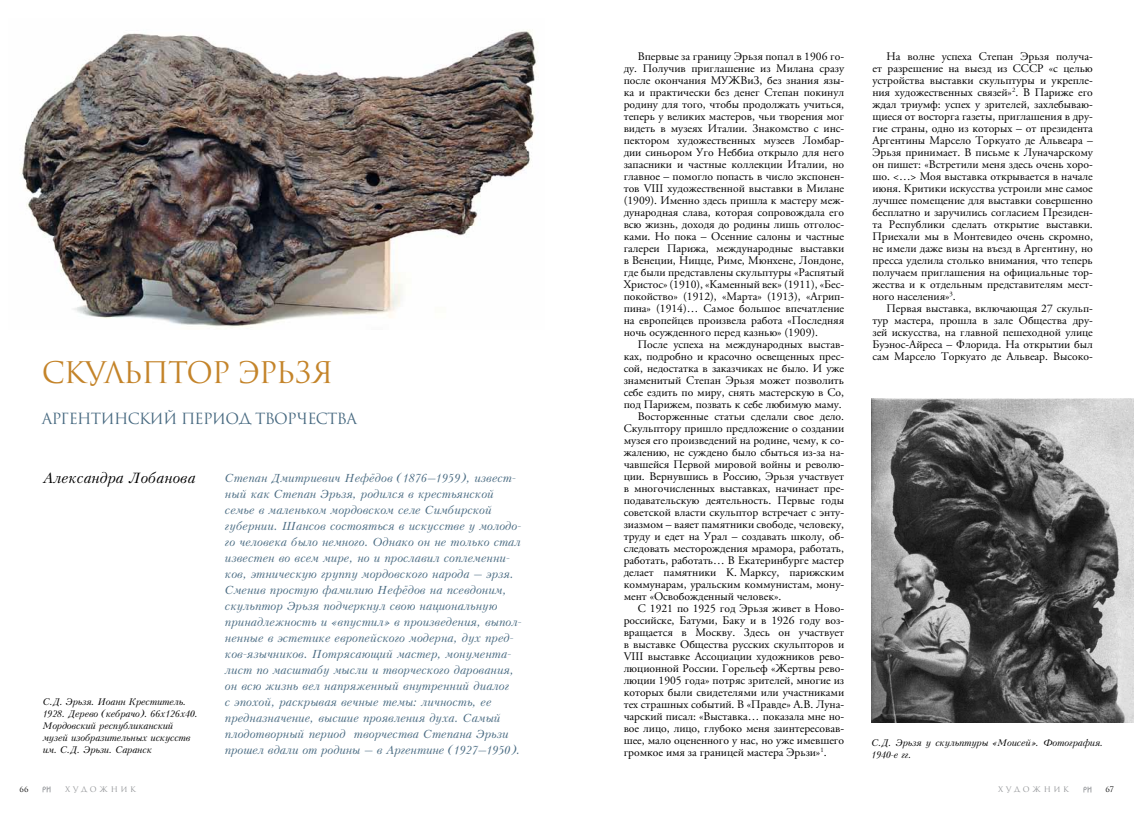
<style>
.page{position:relative;width:1134px;height:823px;background:#fff}
.page>*{position:absolute;margin:0;border:0;box-sizing:border-box;transform-origin:0 0}
.t1{font:29px "Romul";letter-spacing:-.05em;color:#c4842a}
.t2{font:15px "Romul";letter-spacing:-.05em;color:#486a81}
.t3{font:italic 14px "Kudryashev";color:#000}
.t4{font:11.6px/12px "APC Garamond";color:#000;text-align:justify}
.t5{font:italic 11px/16px "Kudrashov";color:#486a81}
.t6{font:italic 9px/12px "Kudryashev";letter-spacing:-.02em;color:#000}
.t7{font:7.5px "Romul";letter-spacing:.33em;color:#939598}
.t8{font:7.5px "Romul";color:#000}
</style>
<div class="page">
<svg style="left:43px;top:786px;width:8px;height:5px"></svg>
<svg style="left:1083px;top:786px;width:8px;height:6px"></svg>
<img style="left:20px;top:30px;width:517px;height:298px">
<img style="left:871px;top:398px;width:263px;height:324px">
<h1 class="t1" style="left:42px;top:356px;width:293px">Скульптор эрьзя</h1>
<p class="t2" style="left:42px;top:409px;width:316px">аргентинский период творчества</p>
<p class="t3" style="left:44px;top:470px;width:154px">Александра Лобанова</p>
<p class="t6" style="left:43px;top:695px;width:157px">С.Д. Эрьзя. Иоанн Креститель.<br>1928. Дерево (кебрачо). 66x126x40.<br>Мордовский республиканский музей изобразительных искусств им. С.Д. Эрьзи. Саранск</p>
<p class="t5" style="left:225px;top:470px;width:298px">Степан Дмитриевич Нефёдов (1876–1959), извест&shy;ный как Степан Эрьзя, родился в крестьянской семье в маленьком мордовском селе Симбирской губернии. Шансов состояться в искусстве у молодо&shy;го человека было немного. Однако он не только стал известен во всем мире, но и прославил соплеменни&shy;ков, этническую группу мордовского народа – эрзя.<br>Сменив простую фамилию Нефёдов на псевдоним, скульптор Эрьзя подчеркнул свою национальную принадлежность и «впустил» в произведения, выпол&shy;ненные в эстетике европейского модерна, дух пред&shy;ков-язычников. Потрясающий мастер, монумента&shy;лист по масштабу мысли и творческого дарования, он всю жизнь вел напряженный внутренний диалог<br>с эпохой, раскрывая вечные темы: личность, ее предназначение, высшие проявления духа. Cамый плодотворный период творчества Степана Эрьзи прошел вдали от родины – в Аргентине (1927–1950).</p>
<p class="t4" style="left:624px;top:50px;width:222px;text-indent:14px">Впервые за границу Эрьзя попал в 1906 го&shy;ду. Получив приглашение из Милана сразу после окончания МУЖВиЗ, без знания язы&shy;ка и практически без денег Степан покинул родину для того, чтобы продолжать учиться, теперь у великих мастеров, чьи творения мог видеть в музеях Италии. Знакомство с инс&shy;пектором художественных музеев Ломбар&shy;дии синьором Уго Неббиа открыло для него запасники и частные коллекции Италии, но главное – помогло попасть в число экспонен&shy;тов VIII художественной выставки в Милане (1909). Именно здесь пришла к мастеру меж&shy;дународная слава, которая сопровождала его всю жизнь, доходя до родины лишь отголос&shy;ками. Но пока – Осенние салоны и частные галереи Парижа, международные выставки в Венеции, Ницце, Риме, Мюнхене, Лондоне, где были представлены скульптуры «Распятый Христос» (1910), «Каменный век» (1911), «Бес&shy;покойство» (1912), «Марта» (1913), «Агрип&shy;пина» (1914)… Самое большое впечатление на европейцев произвела работа «Последняя ночь осужденного перед казнью» (1909).</p>
<p class="t4" style="left:638px;top:338px;width:208px">После успеха на международных выстав-</p>
<p class="t4" style="left:624px;top:350px;width:222px">ках, подробно и красочно освещенных прес-</p>
<p class="t4" style="left:624px;top:362px;width:222px">сой, недостатка в заказчиках не было. И уже</p>
<p class="t4" style="left:624px;top:374px;width:222px">знаменитый Степан Эрьзя может позволить</p>
<p class="t4" style="left:624px;top:386px;width:222px">себе ездить по миру, снять мастерскую в Со,</p>
<p class="t4" style="left:624px;top:398px;width:220px">под Парижем, позвать к себе любимую маму.</p>
<p class="t4" style="left:638px;top:410px;width:208px">Восторженные статьи сделали свое дело.</p>
<p class="t4" style="left:624px;top:422px;width:222px">Скульптору пришло предложение о создании</p>
<p class="t4" style="left:624px;top:433px;width:222px">музея его произведений на родине, чему, к со-</p>
<p class="t4" style="left:624px;top:445px;width:222px">жалению, не суждено было сбыться из-за на-</p>
<p class="t4" style="left:624px;top:457px;width:222px">чавшейся Первой мировой войны и револю-</p>
<p class="t4" style="left:624px;top:469px;width:222px">ции. Вернувшись в Россию, Эрьзя участвует</p>
<p class="t4" style="left:624px;top:481px;width:222px">в многочисленных выставках, начинает пре-</p>
<p class="t4" style="left:624px;top:493px;width:222px">подавательскую деятельность. Первые годы</p>
<p class="t4" style="left:624px;top:505px;width:222px">советской власти скульптор встречает с энту-</p>
<p class="t4" style="left:624px;top:517px;width:222px">зиазмом – ваяет памятники свободе, человеку,</p>
<p class="t4" style="left:624px;top:529px;width:222px">труду и едет на Урал – создавать школу, об-</p>
<p class="t4" style="left:624px;top:541px;width:222px">следовать месторождения мрамора, работать,</p>
<p class="t4" style="left:624px;top:553px;width:222px">работать, работать… В Екатеринбурге мастер</p>
<p class="t4" style="left:624px;top:565px;width:222px">делает памятники К. Марксу, парижским</p>
<p class="t4" style="left:624px;top:577px;width:222px">коммунарам, уральским коммунистам, мону-</p>
<p class="t4" style="left:624px;top:589px;width:159px">мент «Освобожденный человек».</p>
<p class="t4" style="left:638px;top:601px;width:208px">С 1921 по 1925 год Эрьзя живет в Ново-</p>
<p class="t4" style="left:624px;top:613px;width:222px">российске, Батуми, Баку и в 1926 году воз-</p>
<p class="t4" style="left:624px;top:625px;width:222px">вращается в Москву. Здесь он участвует</p>
<p class="t4" style="left:624px;top:637px;width:222px">в выставке Общества русских скульпторов и</p>
<p class="t4" style="left:624px;top:649px;width:222px">VIII выставке Ассоциации художников рево-</p>
<p class="t4" style="left:624px;top:661px;width:222px">люционной России. Горельеф «Жертвы рево-</p>
<p class="t4" style="left:624px;top:673px;width:222px">люции 1905 года» потряс зрителей, многие из</p>
<p class="t4" style="left:624px;top:685px;width:222px">которых были свидетелями или участниками</p>
<p class="t4" style="left:624px;top:697px;width:222px">тех страшных событий. В «Правде» А.В. Луна-</p>
<p class="t4" style="left:624px;top:709px;width:222px">чарский писал: «Выставка… показала мне но-</p>
<p class="t4" style="left:624px;top:721px;width:222px">вое лицо, лицо, глубоко меня заинтересовав-</p>
<p class="t4" style="left:624px;top:733px;width:222px">шее, мало оцененного у нас, но уже имевшего</p>
<p class="t4" style="left:624px;top:745px;width:204px">громкое имя за границей мастера Эрьзи»<sup>1</sup>.</p>
<p class="t4" style="left:872px;top:50px;width:222px;text-indent:14px">На волне успеха Степан Эрьзя получа&shy;ет разрешение на выезд из СССР «с целью устройства выставки скульптуры и укрепле&shy;ния художественных связей»<sup>2</sup>. В Париже его ждал триумф: успех у зрителей, захлебываю&shy;щиеся от восторга газеты, приглашения в дру&shy;гие страны, одно из которых – от президента Аргентины Марсело Торкуато де Альвеара – Эрьзя принимает. В письме к Луначарскому он пишет: «Встретили меня здесь очень хоро&shy;шо. &lt;…&gt; Моя выставка открывается в начале июня. Критики искусства устроили мне самое лучшее помещение для выставки совершенно бесплатно и заручились согласием Президен&shy;та Республики сделать открытие выставки.<br>Приехали мы в Монтевидео очень скромно, не имели даже визы на въезд в Аргентину, но пресса уделила столько внимания, что теперь получаем приглашения на официальные тор&shy;жества и к отдельным представителям мест&shy;ного населения»<sup>3</sup>.</p>
<p class="t4" style="left:872px;top:302px;width:222px;text-indent:14px">Первая выставка, включающая 27 скульп&shy;тур мастера, прошла в зале Общества дру&shy;зей искусства, на главной пешеходной улице Буэнос-Айреса – Флорида. На открытии был сам Марсело Торкуато де Альвеар. Высоко-</p>
<p class="t6" style="left:871px;top:736px;width:233px">С.Д. Эрьзя у скульптуры «Моисей». Фотография.<br>1940-е гг.</p>
<p class="t8" style="left:19px;top:784px;width:11px">66</p>
<p class="t7" style="left:65px;top:784px;width:72px">художник</p>
<p class="t7" style="left:998px;top:784px;width:72px">художник</p>
<p class="t8" style="left:1105px;top:784px;width:10px">67</p>
</div>
